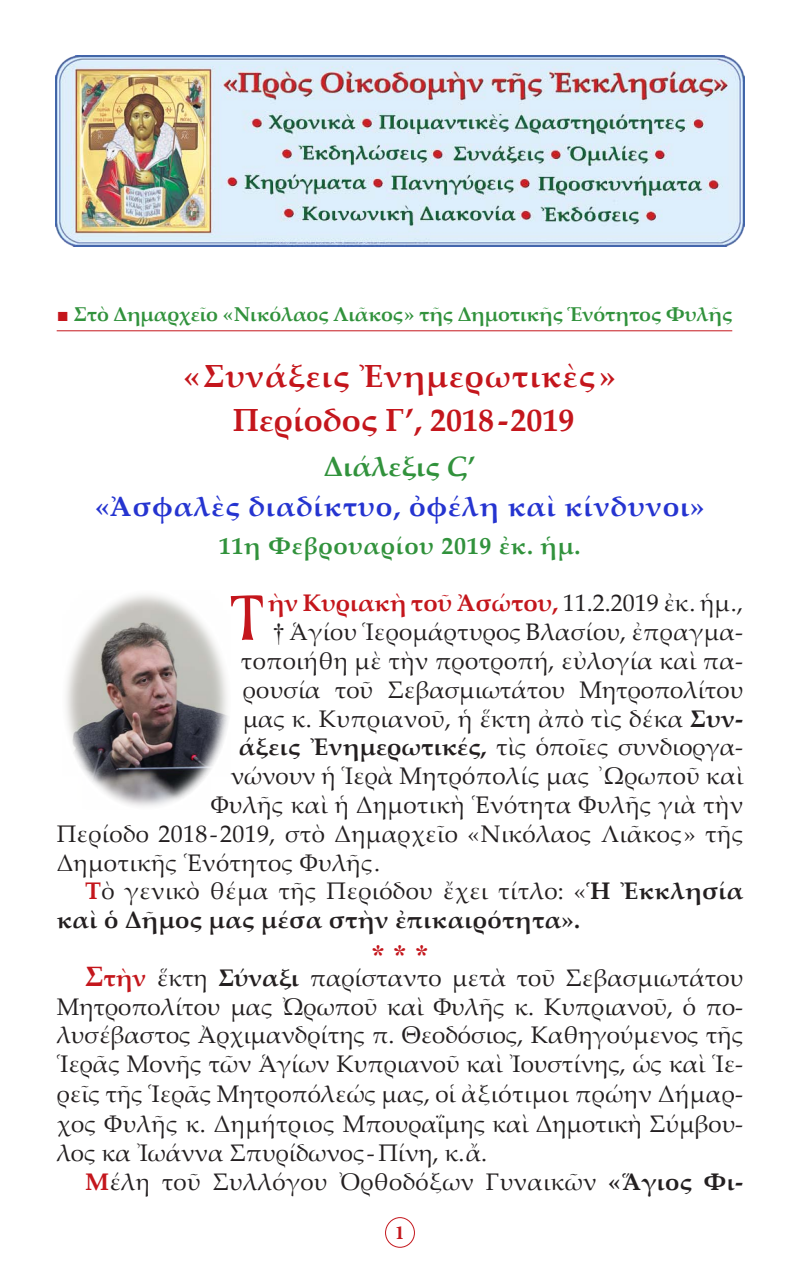
<style>
.page{position:relative;width:800px;height:1270px;background:#fff}
.page>*{position:absolute;margin:0;border:0;box-sizing:border-box;transform-origin:0 0}
.t1{font:67.2px "Icon Script Pro Test 1";color:#c4161c}
.t2{font:700 32px "Palatino Linotype";letter-spacing:.03em;color:#c4161c}
.t3{font:700 32px "Palatino Linotype";color:#c4161c}
.t4{font:700 28px "Palatino Linotype";letter-spacing:.03em;color:#2534d0}
.t5{font:700 28px "Palatino Linotype";color:#31923c}
.t6{font:28px "CTOS New Times Bold Test 1";color:#c4161c}
.t7{font:24px/29.2px "Palatino Linotype";letter-spacing:.015em;color:#231f20;text-align:justify}
.t8{font:700 24px/28.8px "Palatino Linotype";letter-spacing:.015em;color:#231f20}
.t9{font:700 24px "Palatino Linotype";color:#c4161c}
.t10{font:700 24px "Palatino Linotype";letter-spacing:.03em;color:#31923c}
.t11{font:700 20px "Palatino Linotype";letter-spacing:-.01em;color:#31923c}
.t12{font:700 20px "Minion Pro";color:#c4161c}
.s1{font-family:"Times New Roman";font-weight:400;color:#c4161c}
.s2{font-weight:400;color:#231f20}
.s3{font-family:"CTOS New Times Roman Test 1"}
.s4{font-weight:700}
.s5{color:#c4161c}
.s6{font-weight:400}
.s7{font-weight:700;font-size:28px;color:#c4161c}
.s8{font-weight:700;color:#c4161c}
</style>
<div class="page">
<div style="left:385px;top:1217px;width:30px;height:31px;border:1px solid #c4161c;border-radius:50%"></div>
<img style="left:56px;top:56px;width:688px;height:191px">
<hr style="left:57px;top:330px;width:675px;height:1px;background:#c4161c">
<img style="left:66px;top:594px;width:163px;height:213px">
<p class="t11" style="left:57px;top:300px;width:677px"><span class="s1">■</span> Στὸ Δημαρχεῖο «Νικόλαος Λιᾶκος» τῆς Δημοτικῆς Ἑνότητος Φυλῆς</p>
<p class="t2" style="left:183px;top:354px;width:434px">«Συνάξεις Ἐνημερωτικὲς »</p>
<p class="t3" style="left:233px;top:398px;width:343px">Περίοδος Γ’, 2018-2019</p>
<p class="t5" style="left:324px;top:447px;width:153px">Διάλεξις Ϛ’</p>
<p class="t4" style="left:95px;top:486px;width:611px">«Ἀσφαλὲς διαδίκτυο, ὀφέλη καὶ κίνδυνοι»</p>
<p class="t10" style="left:219px;top:528px;width:363px">11η Φεβρουαρίου 2019 ἐκ. ἡμ.</p>
<p class="t1" style="left:230px;top:573px;width:39px">Τ</p>
<p class="t9" style="left:268px;top:586px;width:477px">ὴν Κυριακὴ τοῦ Ἀσώτου, <span class="s2">11.2.2019 ἐκ. ἡμ.,</span></p>
<p class="t7" style="left:273px;top:616px;width:472px"><span class="s3">†</span> Ἁγίου Ἱερομάρτυρος Βλασίου, ἐπραγμα-</p>
<p class="t7" style="left:241px;top:645px;width:504px">τοποιήθη μὲ τὴν προτροπή, εὐλογία καὶ πα-</p>
<p class="t7" style="left:243px;top:674px;width:502px">ρουσία τοῦ Σεβασμιωτάτου Μητροπολίτου</p>
<p class="t7" style="left:243px;top:703px;width:502px">μας κ. Κυπριανοῦ, ἡ ἕκτη ἀπὸ τὶς δέκα <span class="s4">Συν-</span></p>
<p class="t7" style="left:239px;top:732px;width:506px"><span class="s4">άξεις Ἐνημερωτικές,</span> τὶς ὁποῖες συνδιοργα-</p>
<p class="t7" style="left:231px;top:760px;width:514px">νώνουν ἡ Ἱερὰ Μητρόπολίς μας ᾿Ωρωποῦ καὶ</p>
<p class="t7" style="left:211px;top:789px;width:534px">Φυλῆς καὶ ἡ Δημοτικὴ Ἑνότητα Φυλῆς γιὰ τὴν</p>
<p class="t7" style="left:57px;top:818px;width:688px">Περίοδο 2018-2019, στὸ Δημαρχεῖο «Νικόλαος Λιᾶκος» τῆς</p>
<p class="t7" style="left:57px;top:847px;width:325px">Δημοτικῆς Ἑνότητος Φυλῆς.</p>
<p class="t8" style="left:57px;top:876px;width:688px;text-indent:28px"><span class="s5">Τ</span><span class="s6">ὸ γενικὸ θέμα τῆς Περιόδου ἔχει τίτλο: «</span>Ἡ Ἐκκλησία καὶ ὁ Δῆμος μας μέσα στὴν ἐπικαιρότητα».</p>
<p class="t6" style="left:371px;top:939px;width:59px">* * *</p>
<p class="t7" style="left:57px;top:962px;width:688px;text-indent:28px"><span class="s7">Σ</span><span class="s8">τὴν</span> ἕκτη <span class="s4">Σύναξι</span> παρίσταντο μετὰ τοῦ Σεβασμιωτάτου Μητροπολίτου μας Ὠρωποῦ καὶ Φυλῆς κ. Κυπριανοῦ, ὁ πο&shy;λυσέβαστος Ἀρχιμανδρίτης π. Θεοδόσιος, Καθηγούμενος τῆς Ἱερᾶς Μονῆς τῶν Ἁγίων Κυπριανοῦ καὶ Ἰουστίνης, ὡς καὶ Ἱε&shy;ρεῖς τῆς Ἱερᾶς Μητροπόλεώς μας, οἱ ἀξιότιμοι πρώην Δήμαρ&shy;χος Φυλῆς κ. Δημήτριος Μπουραΐμης καὶ Δημοτικὴ Σύμβου&shy;λος κα Ἰωάννα Σπυρίδωνος- Πίνη, κ.ἄ.</p>
<p class="t7" style="left:85px;top:1166px;width:660px"><span class="s8">Μ</span>έλη τοῦ Συλλόγου Ὀρθοδόξων Γυναικῶν <span class="s4">«Ἅγιος Φι-</span></p>
<p class="t12" style="left:395px;top:1219px;width:11px">1</p>
</div>
